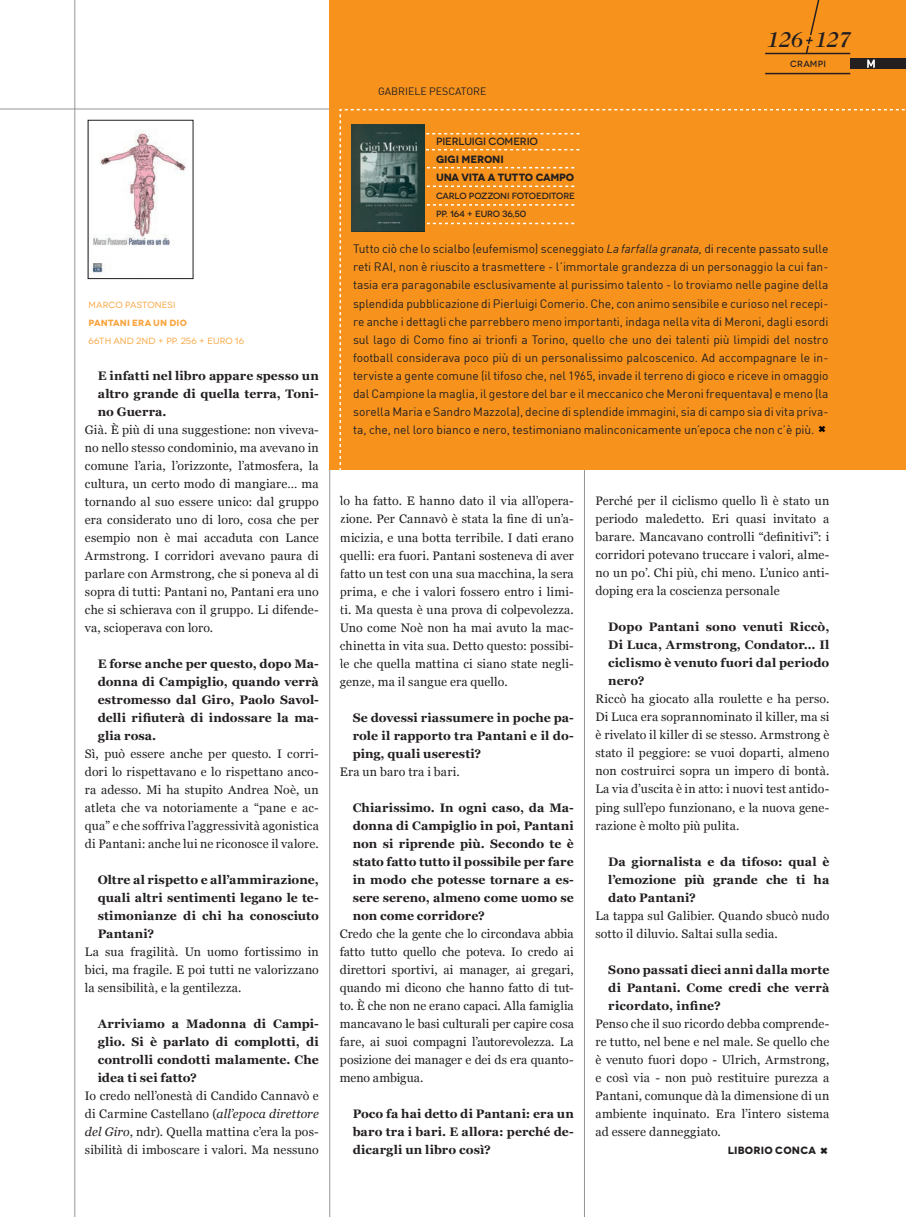
<style>
.page{position:relative;width:906px;height:1217px;background:#fff}
.page>*{position:absolute;margin:0;border:0;box-sizing:border-box;transform-origin:0 0}
.Numeri_pag{font:italic 22.5px "Caslon Two Twe Four Md ITC";letter-spacing:-.025em;color:#231f20}
.PARAGRAFO_OK{font:12.3px/18px "Georgia";letter-spacing:.01em;color:#231f20;text-align:justify}
.PARAGRAFO_OK-2{font:700 12.3px/18px "Georgia";letter-spacing:.005em;color:#231f20;text-align:justify}
.Box_DIN{font:12px/18px "DIN";letter-spacing:-.005em;color:#231f20;text-align:justify}
.Sottotitolo_virgolet{font:700 10.5px "Novecentowide";letter-spacing:-.01em;color:#231f20}
.Autore_centro{font:10.5px "DIN";color:#231f20}
.Sottotitolo_virgolet-2{font:500 10.5px "Novecentowide";letter-spacing:-.01em;color:#231f20}
.PARAGRAFO_OK-3{font:700 10.5px "Novecentowide";letter-spacing:.02em;color:#231f20}
.Sottotitolo_virgolet-3{font:500 9px "Novecentowide";letter-spacing:-.02em;color:#231f20}
.PARAGRAFO_OK-4{font:9px "Novecentowide";letter-spacing:.01em;color:#f9a540}
.PARAGRAFO_OK-5{font:700 9px "Novecentowide";letter-spacing:.015em;color:#f9a540}
.Testatina_num_pag{font:500 9px "Novecentowide";letter-spacing:.02em;color:#231f20}
.s1{font-style:italic}
.s2{font-family:"Novecentowide";font-weight:700;font-size:14.25px;color:#000}
.s3{font-size:15px}
</style>
<div class="page">
<hr style="left:0;top:109px;width:906px;height:1px;background:#939598">
<hr style="left:329px;top:0;width:1px;height:1216px;background:#939598">
<hr style="left:584px;top:0;width:1px;height:1216px;background:#939598">
<hr style="left:74px;top:0;width:1px;height:1216px;background:#939598">
<div style="left:329px;top:0;width:577px;height:469px;background:#f7931d"></div>
<div style="left:850px;top:58px;width:56px;height:11px;background:#231f20"></div>
<svg style="left:867px;top:60px;width:8px;height:8px"></svg>
<hr style="left:765px;top:53px;width:85px;height:1px;background:#231f20">
<hr style="left:765px;top:73px;width:85px;height:1px;background:#231f20">
<svg style="left:805px;top:0;width:14px;height:53px"></svg>
<img style="left:90px;top:130px;width:96px;height:145px">
<div style="left:88px;top:120px;width:105px;height:159px;border:1px solid #231f20"></div>
<svg style="left:339px;top:109px;width:567px;height:361px"></svg>
<p class="PARAGRAFO_OK-4" style="left:89px;top:299px;width:88px">MARCO PASTONESI</p>
<p class="PARAGRAFO_OK-5" style="left:89px;top:316px;width:100px">PANTANI ERA UN DIO</p>
<p class="PARAGRAFO_OK-4" style="left:89px;top:335px;width:157px">66TH AND 2ND + PP. 256 + EURO 16</p>
<p class="PARAGRAFO_OK-2" style="left:98px;top:366px;width:223px">E infatti nel libro appare spesso un altro grande di quella terra, Toni&shy;no Guerra.</p>
<p class="PARAGRAFO_OK" style="left:85px;top:420px;width:235px">Già. È più di una suggestione: non viveva&shy;no nello stesso condominio, ma avevano in comune l’aria, l’orizzonte, l’atmosfera, la cultura, un certo modo di mangiare… ma tornando al suo essere unico: dal gruppo era considerato uno di loro, cosa che per esempio non è mai accaduta con Lance Armstrong. I corridori avevano paura di parlare con Armstrong, che si poneva al di sopra di tutti: Pantani no, Pantani era uno che si schierava con il gruppo. Li difende&shy;va, scioperava con loro.</p>
<p class="PARAGRAFO_OK-2" style="left:98px;top:654px;width:223px">E forse anche per questo, dopo Ma&shy;donna di Campiglio, quando verrà estromesso dal Giro, Paolo Savol&shy;delli rifiuterà di indossare la ma&shy;glia rosa.</p>
<p class="PARAGRAFO_OK" style="left:85px;top:744px;width:235px">Sì, può essere anche per questo. I corri&shy;dori lo rispettavano e lo rispettano anco&shy;ra adesso. Mi ha stupito Andrea Noè, un atleta che va notoriamente a “pane e ac&shy;qua” e che soffriva l’aggressività agonistica di Pantani: anche lui ne riconosce il valore.</p>
<p class="PARAGRAFO_OK-2" style="left:98px;top:870px;width:223px">Oltre al rispetto e all’ammirazione, quali altri sentimenti legano le te&shy;stimonianze di chi ha conosciuto Pantani?</p>
<p class="PARAGRAFO_OK" style="left:85px;top:942px;width:235px">La sua fragilità. Un uomo fortissimo in bici, ma fragile. E poi tutti ne valorizzano la sensibilità, e la gentilezza.</p>
<p class="PARAGRAFO_OK-2" style="left:98px;top:1014px;width:223px">Arriviamo a Madonna di Campi&shy;glio. Si è parlato di complotti, di controlli condotti malamente. Che idea ti sei fatto?</p>
<p class="PARAGRAFO_OK" style="left:85px;top:1086px;width:235px">Io credo nell’onestà di Candido Cannavò e di Carmine Castellano (<span class="s1">all’epoca direttore del Giro</span>, ndr). Quella mattina c’era la pos&shy;sibilità di imboscare i valori. Ma nessuno</p>
<p class="Autore_centro" style="left:378px;top:85px;width:110px">GABRIELE PESCATORE</p>
<p class="Sottotitolo_virgolet-2" style="left:436px;top:135px;width:103px">PIERLUIGI COMERIO</p>
<p class="Sottotitolo_virgolet" style="left:436px;top:153px;width:69px">GIGI MERONI</p>
<p class="Sottotitolo_virgolet" style="left:436px;top:171px;width:140px">UNA VITA A TUTTO CAMPO</p>
<p class="Sottotitolo_virgolet-3" style="left:436px;top:191px;width:140px">CARLO POZZONI FOTOEDITORE</p>
<p class="Sottotitolo_virgolet-3" style="left:436px;top:209px;width:92px">PP. 164 + EURO 36,50</p>
<p class="Numeri_pag" style="left:766px;top:27px;width:86px">126 127</p>
<p class="Testatina_num_pag" style="left:790px;top:59px;width:37px">CRAMPI</p>
<p class="Box_DIN" style="left:353px;top:240px;width:477px">Tutto ciò che lo scialbo (eufemismo) sceneggiato <span class="s1">La farfalla granata,</span> di recente passato sulle reti RAI, non è riuscito a trasmettere - l’immortale grandezza di un personaggio la cui fan&shy;tasia era paragonabile esclusivamente al purissimo talento - lo troviamo nelle pagine della splendida pubblicazione di Pierluigi Comerio. Che, con animo sensibile e curioso nel recepi&shy;re anche i dettagli che parrebbero meno importanti, indaga nella vita di Meroni, dagli esordi sul lago di Como fino ai trionfi a Torino, quello che uno dei talenti più limpidi del nostro football considerava poco più di un personalissimo palcoscenico. Ad accompagnare le in&shy;terviste a gente comune (il tifoso che, nel 1965, invade il terreno di gioco e riceve in omaggio dal Campione la maglia, il gestore del bar e il meccanico che Meroni frequentava) e meno (la sorella Maria e Sandro Mazzola), decine di splendide immagini, sia di campo sia di vita priva&shy;ta, che, nel loro bianco e nero, testimoniano malinconicamente un’epoca che non c’è più. <span class="s2">×</span></p>
<p class="PARAGRAFO_OK" style="left:340px;top:492px;width:235px">lo ha fatto. E hanno dato il via all’opera&shy;zione. Per Cannavò è stata la fine di un’a&shy;micizia, e una botta terribile. I dati erano quelli: era fuori. Pantani sosteneva di aver fatto un test con una sua macchina, la sera prima, e che i valori fossero entro i limi&shy;ti. Ma questa è una prova di colpevolezza.<br>Uno come Noè non ha mai avuto la mac&shy;chinetta in vita sua. Detto questo: possibi&shy;le che quella mattina ci siano state negli&shy;genze, ma il sangue era quello.</p>
<p class="PARAGRAFO_OK-2" style="left:353px;top:708px;width:223px">Se dovessi riassumere in poche pa&shy;role il rapporto tra Pantani e il do&shy;ping, quali useresti?</p>
<p class="PARAGRAFO_OK" style="left:340px;top:762px;width:121px">Era un baro tra i bari.</p>
<p class="PARAGRAFO_OK-2" style="left:353px;top:798px;width:223px">Chiarissimo. In ogni caso, da Ma&shy;donna di Campiglio in poi, Pantani non si riprende più. Secondo te è stato fatto tutto il possibile per fare in modo che potesse tornare a es&shy;sere sereno, almeno come uomo se non come corridore?</p>
<p class="PARAGRAFO_OK" style="left:340px;top:924px;width:235px">Credo che la gente che lo circondava abbia fatto tutto quello che poteva. Io credo ai direttori sportivi, ai manager, ai gregari, quando mi dicono che hanno fatto di tut&shy;to. È che non ne erano capaci. Alla famiglia mancavano le basi culturali per capire cosa fare, ai suoi compagni l’autorevolezza. La posizione dei manager e dei ds era quanto&shy;meno ambigua.</p>
<p class="PARAGRAFO_OK-2" style="left:353px;top:1104px;width:223px">Poco fa hai detto di Pantani: era un baro tra i bari. E allora: perché de&shy;dicargli un libro così?</p>
<p class="PARAGRAFO_OK" style="left:595px;top:492px;width:235px">Perché per il ciclismo quello lì è stato un periodo maledetto. Eri quasi invitato a barare. Mancavano controlli “definitivi”: i corridori potevano truccare i valori, alme&shy;no un po’. Chi più, chi meno. L’unico anti&shy;doping era la coscienza personale</p>
<p class="PARAGRAFO_OK-2" style="left:608px;top:618px;width:223px">Dopo Pantani sono venuti Riccò, Di Luca, Armstrong, Condator… Il ciclismo è venuto fuori dal periodo nero?</p>
<p class="PARAGRAFO_OK" style="left:595px;top:690px;width:235px">Riccò ha giocato alla roulette e ha perso.<br>Di Luca era soprannominato il killer, ma si è rivelato il killer di se stesso. Armstrong è stato il peggiore: se vuoi doparti, almeno non costruirci sopra un impero di bontà.<br>La via d’uscita è in atto: i nuovi test antido&shy;ping sull’epo funzionano, e la nuova gene&shy;razione è molto più pulita.</p>
<p class="PARAGRAFO_OK-2" style="left:608px;top:852px;width:223px">Da giornalista e da tifoso: qual è l’emozione più grande che ti ha dato Pantani?</p>
<p class="PARAGRAFO_OK" style="left:595px;top:906px;width:235px">La tappa sul Galibier. Quando sbucò nudo sotto il diluvio. Saltai sulla sedia.</p>
<p class="PARAGRAFO_OK-2" style="left:608px;top:960px;width:223px">Sono passati dieci anni dalla morte di Pantani. Come credi che verrà ricordato, infine?</p>
<p class="PARAGRAFO_OK" style="left:595px;top:1014px;width:235px">Penso che il suo ricordo debba comprende&shy;re tutto, nel bene e nel male. Se quello che è venuto fuori dopo - Ulrich, Armstrong, e così via - non può restituire purezza a Pantani, comunque dà la dimensione di un ambiente inquinato. Era l’intero sistema ad essere danneggiato.</p>
<p class="PARAGRAFO_OK-3" style="left:728px;top:1143px;width:103px">LIBORIO CONCA <span class="s3">×</span></p>
</div>
